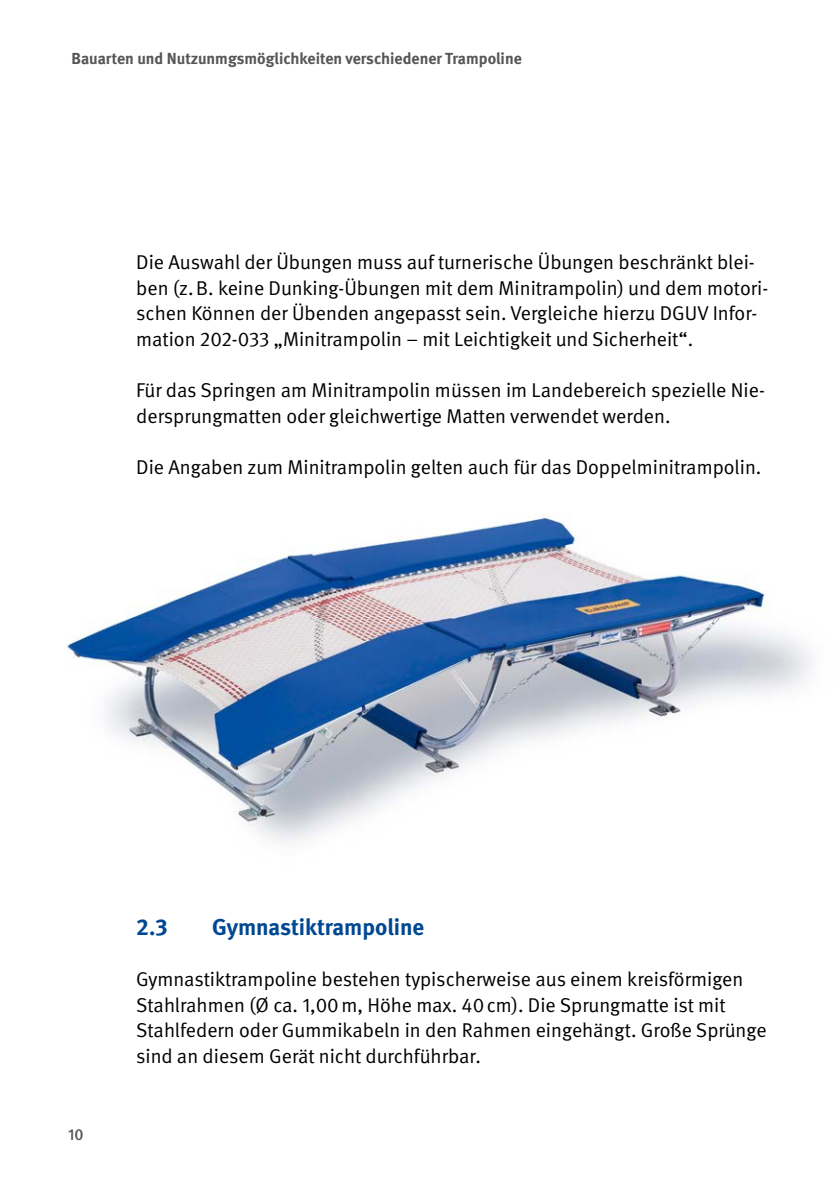
<style>
.page{position:relative;width:840px;height:1191px;background:#fff}
.page>*{position:absolute;margin:0;border:0;box-sizing:border-box;transform-origin:0 0}
.FT{font:700 23px "DGUV Meta";letter-spacing:-.005em;color:#004893}
.FT-2{font:20px/25.6px "DGUV Meta";color:#000}
.t1{font:700 16px "DGUV Meta";color:#565655}
.t2{font:500 16px "DGUV Meta";color:#565655}
</style>
<div class="page">
<img style="left:65px;top:514px;width:748px;height:328px">
<p class="t1" style="left:71px;top:49px;width:451px">Bauarten und Nutzunmgsmöglichkeiten verschiedener Trampoline</p>
<p class="FT-2" style="left:136px;top:250px;width:633px">Die Auswahl der Übungen muss auf turnerische Übungen beschränkt blei&shy;ben (z.B. keine Dunking-Übungen mit dem Minitrampolin) und dem motori&shy;schen Können der Übenden angepasst sein. Vergleiche hierzu DGUV Infor&shy;mation 202-033 „Minitrampolin – mit Leichtigkeit und Sicherheit“.</p>
<p class="FT-2" style="left:136px;top:378px;width:629px">Für das Springen am Minitrampolin müssen im Landebereich spezielle Nie&shy;dersprungmatten oder gleichwertige Matten verwendet werden.</p>
<p class="FT-2" style="left:136px;top:454px;width:626px">Die Angaben zum Minitrampolin gelten auch für das Doppelminitrampolin.</p>
<p class="t2" style="left:68px;top:1124px;width:17px">10</p>
<p class="FT" style="left:136px;top:913px;width:33px">2.3</p>
<p class="FT" style="left:212px;top:913px;width:213px">Gymnastiktrampoline</p>
<p class="FT-2" style="left:136px;top:966px;width:631px">Gymnastiktrampoline bestehen typischerweise aus einem kreisförmigen Stahlrahmen (Ø ca. 1,00m, Höhe max. 40cm). Die Sprungmatte ist mit Stahlfedern oder Gummikabeln in den Rahmen eingehängt. Große Sprünge sind an diesem Gerät nicht durchführbar.</p>
</div>
